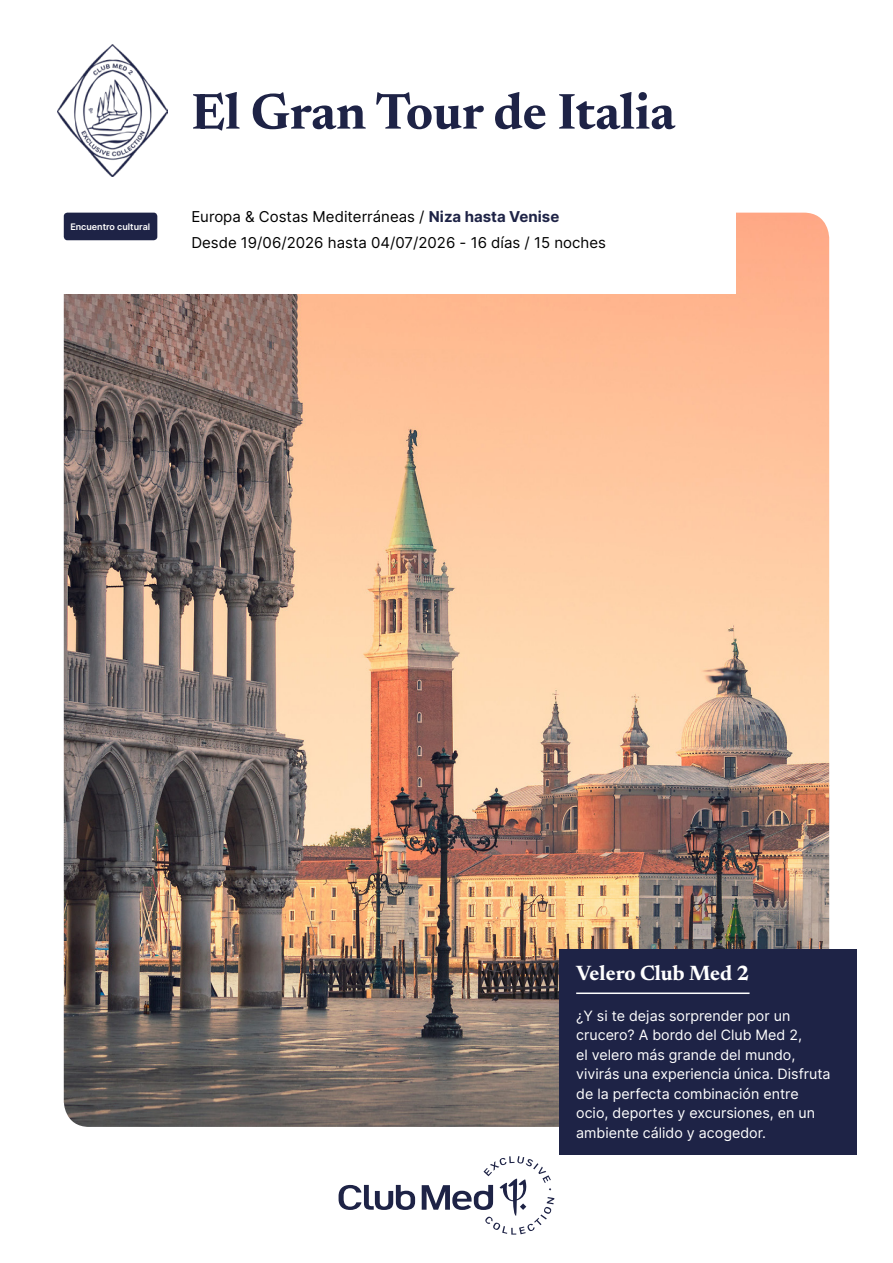
<style>
.page{position:relative;width:893px;height:1263px;background:#fff}
.page>*{position:absolute;margin:0;border:0;box-sizing:border-box;transform-origin:0 0}
.t1{font:700 51px "Newsreader 24 pt";color:#1e2346}
.t2{font:700 21px "Newsreader 24 pt";color:#fff}
.t3{font:15px/25.2px "Inter";color:#000}
.t4{font:14.25px/19.5px "Inter";color:#fff}
.t5{font:600 9px "Inter";color:#fff}
.s1{font-weight:700;color:#1e2346}
</style>
<div class="page">
<img style="left:64px;top:213px;width:765px;height:914px">
<div style="left:559px;top:948px;width:298px;height:206px;background:#1e2346"></div>
<hr style="left:576px;top:992px;width:173px;height:2px;background:#fff">
<div style="left:0;top:212px;width:736px;height:81px;background:#fff"></div>
<img style="left:57px;top:45px;width:111px;height:131px">
<div style="left:64px;top:213px;width:93px;height:27px;background:#1e2346;border-radius:4px"></div>
<svg style="left:339px;top:1156px;width:215px;height:78px"></svg>
<p class="t5" style="left:70px;top:220px;width:81px">Encuentro cultural</p>
<h1 class="t1" style="left:191px;top:75px;width:485px">El Gran Tour de Italia</h1>
<p class="t3" style="left:191px;top:204px;width:416px">Europa &amp; Costas Mediterráneas / <span class="s1">Niza hasta Venise<br></span>Desde 19/06/2026 hasta 04/07/2026 - 16 días / 15 noches</p>
<h2 class="t2" style="left:576px;top:958px;width:175px">Velero Club Med 2</h2>
<p class="t4" style="left:576px;top:1005px;width:256px">¿Y si te dejas sorprender por un crucero? A bordo del Club Med 2,<br>el velero más grande del mundo, vivirás una experiencia única. Disfruta de la perfecta combinación entre ocio, deportes y excursiones, en un ambiente cálido y acogedor.</p>
</div>
